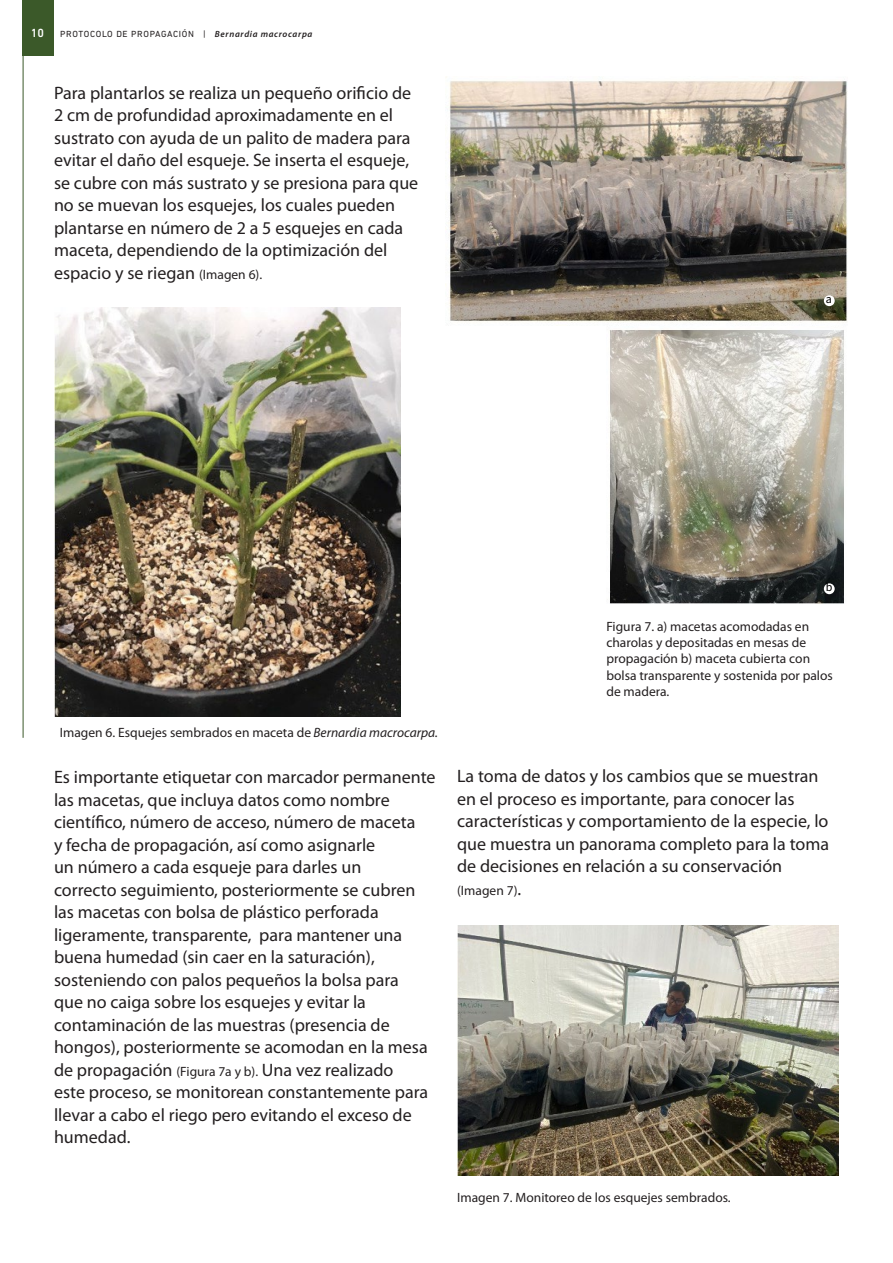
<style>
.page{position:relative;width:893px;height:1263px;background:#fff}
.page>*{position:absolute;margin:0;border:0;box-sizing:border-box;transform-origin:0 0}
.t1{font:18px/22.5px "Myriad Pro";color:#231f20}
.t2{font:13.5px/16.2px "Myriad Pro";color:#231f20}
.t3{font:500 12px "DIN Next LT Pro";color:#fff}
.t4{font:12px "Source Sans Pro";color:#000}
.t5{font:9px "DIN Next LT Pro";letter-spacing:.075em;color:#231f20}
.s1{font-family:"Myriad Pro";font-weight:600;font-style:italic}
.s2{font-size:13.5px}
.s3{font-style:italic}
.s4{font-size:18px}
</style>
<div class="page">
<div style="left:23px;top:0;width:31px;height:56px;background:#3b5929"></div>
<hr style="left:23px;top:54px;width:1px;height:684px;background:#3b5929">
<img style="left:54px;top:307px;width:346px;height:409px">
<img style="left:448px;top:80px;width:400px;height:243px">
<img style="left:609px;top:330px;width:235px;height:274px">
<img style="left:457px;top:925px;width:382px;height:250px">
<div style="left:824px;top:295px;width:11px;height:11px;background:#fff;border-radius:50%"></div>
<div style="left:824px;top:583px;width:11px;height:11px;background:#fff;border-radius:50%"></div>
<p class="t3" style="left:31px;top:26px;width:15px">10</p>
<p class="t5" style="left:60px;top:29px;width:254px">PROTOCOLO DE PROPAGACIÓN | <span class="s1">Bernardia macrocarpa</span></p>
<p class="t1" style="left:54px;top:81px;width:366px">Para plantarlos se realiza un pequeño orificio de 2 cm de profundidad aproximadamente en el sustrato con ayuda de un palito de madera para evitar el daño del esqueje. Se inserta el esqueje, se cubre con más sustrato y se presiona para que no se muevan los esquejes, los cuales pueden plantarse en número de 2 a 5 esquejes en cada maceta, dependiendo de la optimización del espacio y se riegan <span class="s2">(Imagen 6).</span></p>
<p class="t2" style="left:60px;top:724px;width:380px">Imagen 6. Esquejes sembrados en maceta de <span class="s3">Bernardia macrocarpa.</span></p>
<p class="t4" style="left:826px;top:291px;width:8px">a</p>
<p class="t4" style="left:826px;top:579px;width:8px">b</p>
<p class="t2" style="left:606px;top:618px;width:228px">Figura 7. a) macetas acomodadas en charolas y depositadas en mesas de propagación b) maceta cubierta con bolsa transparente y sostenida por palos de madera.</p>
<p class="t1" style="left:54px;top:766px;width:383px">Es importante etiquetar con marcador permanente las macetas, que incluya datos como nombre científico, número de acceso, número de maceta<br>y fecha de propagación, así como asignarle<br>un número a cada esqueje para darles un<br>correcto seguimiento, posteriormente se cubren las macetas con bolsa de plástico perforada ligeramente, transparente, para mantener una buena humedad (sin caer en la saturación), sosteniendo con palos pequeños la bolsa para<br>que no caiga sobre los esquejes y evitar la contaminación de las muestras (presencia de hongos), posteriormente se acomodan en la mesa de propagación <span class="s2">(Figura 7a y b).</span> Una vez realizado<br>este proceso, se monitorean constantemente para llevar a cabo el riego pero evitando el exceso de humedad.</p>
<p class="t1" style="left:457px;top:765px;width:373px">La toma de datos y los cambios que se muestran en el proceso es importante, para conocer las características y comportamiento de la especie, lo que muestra un panorama completo para la toma de decisiones en relación a su conservación</p>
<p class="t2" style="left:457px;top:882px;width:66px">(Imagen 7)<span class="s4">.</span></p>
<p class="t2" style="left:457px;top:1189px;width:275px">Imagen 7. Monitoreo de los esquejes sembrados.</p>
</div>
